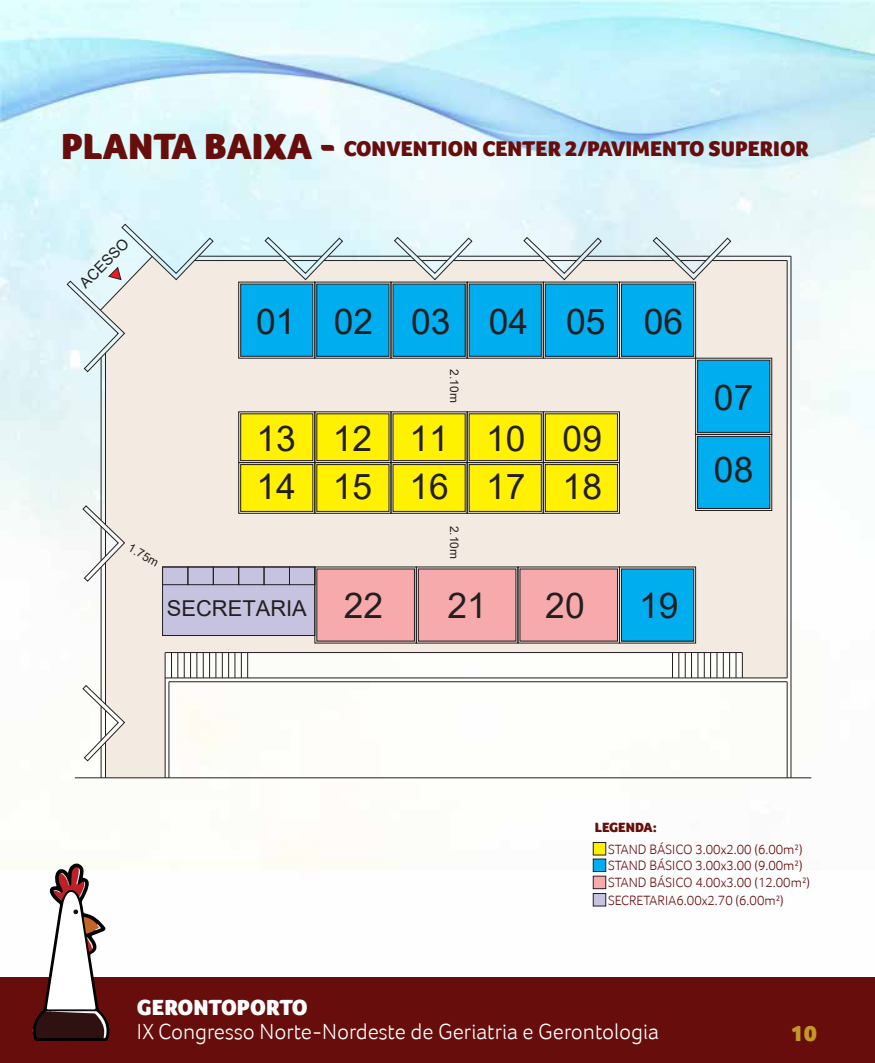
<style>
.page{position:relative;width:875px;height:1063px;background:#fff}
.page>*{position:absolute;margin:0;border:0;box-sizing:border-box;transform-origin:0 0}
.t1{font:35.38px/71.9px "Arial";color:#231f20}
.t2{font:300 22.5px "Foco";color:#fff}
.t3{font:900 22.5px "Foco";color:#fff}
.t4{font:900 22.5px "Foco";color:#c19929}
.t5{font:900 21.88px "Foco";color:#670e0d}
.t6{font:21.88px "Arial";color:#231f20}
.t7{font:15px "Arial";color:#231f20}
.t8{font:300 13.75px/17.2px "Foco";color:#670e0d}
.t9{font:900 13.75px "Foco";color:#670e0d}
.t10{font:11.88px "Arial";color:#231f20}
.s1{font-size:37.5px}
</style>
<div class="page">
<img style="left:0;top:0;width:875px;height:1062px">
<div style="left:1px;top:977px;width:874px;height:85px;background:#670e0d"></div>
<svg style="left:33px;top:863px;width:77px;height:177px"></svg>
<svg style="left:100px;top:257px;width:687px;height:520px;fill:#f3ebe2"></svg>
<div style="left:162px;top:566px;width:153px;height:70px;background:#c6c3e1;border:1px solid #231f20"></div>
<div style="left:317px;top:569px;width:97px;height:72px;background:#f7aaac"></div>
<div style="left:418px;top:569px;width:98px;height:72px;background:#f7aaac"></div>
<div style="left:520px;top:569px;width:97px;height:72px;background:#f7aaac"></div>
<div style="left:240px;top:413px;width:73px;height:48px;background:#fff100;border:1px solid #231f20"></div>
<div style="left:317px;top:414px;width:72px;height:46px;background:#fff100"></div>
<div style="left:317px;top:413px;width:72px;height:48px;border:1px solid #231f20"></div>
<div style="left:393px;top:414px;width:72px;height:46px;background:#fff100"></div>
<div style="left:393px;top:413px;width:72px;height:48px;border:1px solid #231f20"></div>
<div style="left:469px;top:413px;width:73px;height:48px;background:#fff100;border:1px solid #231f20"></div>
<div style="left:241px;top:464px;width:72px;height:47px;background:#fff100"></div>
<div style="left:240px;top:464px;width:73px;height:47px;border:1px solid #231f20"></div>
<div style="left:317px;top:464px;width:72px;height:47px;background:#fff100"></div>
<div style="left:317px;top:464px;width:72px;height:47px;border:1px solid #231f20"></div>
<div style="left:393px;top:464px;width:72px;height:47px;background:#fff100"></div>
<div style="left:393px;top:464px;width:72px;height:47px;border:1px solid #231f20"></div>
<div style="left:469px;top:464px;width:72px;height:47px;background:#fff100"></div>
<div style="left:469px;top:464px;width:73px;height:47px;border:1px solid #231f20"></div>
<div style="left:545px;top:414px;width:72px;height:46px;background:#fff100"></div>
<div style="left:545px;top:413px;width:73px;height:48px;border:1px solid #231f20"></div>
<div style="left:545px;top:464px;width:72px;height:47px;background:#fff100"></div>
<div style="left:545px;top:464px;width:73px;height:47px;border:1px solid #231f20"></div>
<div style="left:621px;top:569px;width:73px;height:72px;background:#00adee"></div>
<div style="left:621px;top:568px;width:73px;height:73px;border:1px solid #231f20"></div>
<div style="left:317px;top:284px;width:72px;height:72px;background:#00adee"></div>
<div style="left:393px;top:284px;width:72px;height:72px;background:#00adee"></div>
<div style="left:469px;top:284px;width:73px;height:72px;background:#00adee"></div>
<div style="left:545px;top:284px;width:72px;height:72px;background:#00adee"></div>
<div style="left:545px;top:284px;width:73px;height:72px;border:1px solid #231f20"></div>
<div style="left:240px;top:284px;width:73px;height:72px;background:#00adee"></div>
<div style="left:621px;top:284px;width:73px;height:72px;background:#00adee"></div>
<div style="left:621px;top:284px;width:73px;height:72px;border:1px solid #231f20"></div>
<div style="left:697px;top:360px;width:73px;height:72px;background:#00adee"></div>
<div style="left:698px;top:436px;width:72px;height:72px;background:#00adee"></div>
<div style="left:697px;top:436px;width:73px;height:73px;border:1px solid #231f20"></div>
<hr style="left:716px;top:256px;width:75px;height:1px;background:#231f20">
<hr style="left:712px;top:260px;width:75px;height:1px;background:#231f20">
<svg style="left:264px;top:237px;width:79px;height:43px"></svg>
<hr style="left:194px;top:260px;width:92px;height:1px;background:#231f20">
<hr style="left:199px;top:256px;width:82px;height:1px;background:#231f20">
<svg style="left:394px;top:237px;width:79px;height:43px"></svg>
<hr style="left:417px;top:256px;width:34px;height:1px;background:#231f20">
<hr style="left:328px;top:256px;width:83px;height:1px;background:#231f20">
<hr style="left:324px;top:260px;width:91px;height:1px;background:#231f20">
<svg style="left:523px;top:237px;width:79px;height:43px"></svg>
<hr style="left:546px;top:256px;width:35px;height:1px;background:#231f20">
<hr style="left:457px;top:256px;width:83px;height:1px;background:#231f20">
<hr style="left:453px;top:260px;width:92px;height:1px;background:#231f20">
<svg style="left:653px;top:237px;width:78px;height:43px"></svg>
<hr style="left:583px;top:260px;width:91px;height:1px;background:#231f20">
<hr style="left:587px;top:256px;width:82px;height:1px;background:#231f20">
<svg style="left:82px;top:505px;width:43px;height:77px"></svg>
<hr style="left:101px;top:526px;width:1px;height:34px;background:#231f20">
<hr style="left:105px;top:562px;width:1px;height:142px;background:#231f20">
<hr style="left:101px;top:567px;width:1px;height:133px;background:#231f20">
<hr style="left:105px;top:742px;width:1px;height:35px;background:#231f20">
<hr style="left:101px;top:746px;width:1px;height:31px;background:#231f20">
<svg style="left:82px;top:684px;width:43px;height:77px"></svg>
<hr style="left:105px;top:353px;width:1px;height:171px;background:#231f20">
<hr style="left:101px;top:357px;width:1px;height:163px;background:#231f20">
<svg style="left:66px;top:223px;width:148px;height:149px"></svg>
<hr style="left:165px;top:678px;width:1px;height:99px;background:#231f20">
<hr style="left:169px;top:681px;width:1px;height:96px;background:#231f20">
<hr style="left:787px;top:260px;width:1px;height:418px;background:#231f20">
<hr style="left:165px;top:677px;width:622px;height:1px;background:#231f20">
<hr style="left:169px;top:681px;width:618px;height:1px;background:#231f20">
<hr style="left:165px;top:652px;width:577px;height:1px;background:#231f20">
<svg style="left:165px;top:652px;width:7px;height:26px"></svg>
<svg style="left:178px;top:652px;width:13px;height:26px"></svg>
<svg style="left:197px;top:652px;width:13px;height:26px"></svg>
<svg style="left:216px;top:652px;width:13px;height:26px"></svg>
<svg style="left:235px;top:652px;width:13px;height:26px"></svg>
<svg style="left:736px;top:652px;width:7px;height:26px"></svg>
<svg style="left:717px;top:652px;width:13px;height:26px"></svg>
<svg style="left:698px;top:652px;width:13px;height:26px"></svg>
<svg style="left:679px;top:652px;width:13px;height:26px"></svg>
<svg style="left:672px;top:653px;width:1px;height:24px"></svg>
<hr style="left:791px;top:256px;width:1px;height:521px;background:#231f20">
<hr style="left:787px;top:681px;width:1px;height:96px;background:#231f20">
<hr style="left:75px;top:777px;width:736px;height:1px;background:#231f20">
<div style="left:315px;top:282px;width:76px;height:76px;border:1px solid #231f20"></div>
<div style="left:391px;top:282px;width:76px;height:76px;border:1px solid #231f20"></div>
<div style="left:467px;top:282px;width:77px;height:76px;border:1px solid #231f20"></div>
<div style="left:543px;top:282px;width:77px;height:76px;border:1px solid #231f20"></div>
<div style="left:238px;top:282px;width:77px;height:76px;border:1px solid #231f20"></div>
<div style="left:619px;top:282px;width:77px;height:76px;border:1px solid #231f20"></div>
<div style="left:695px;top:358px;width:77px;height:76px;border:1px solid #231f20"></div>
<div style="left:695px;top:434px;width:77px;height:77px;border:1px solid #231f20"></div>
<div style="left:238px;top:411px;width:77px;height:52px;border:1px solid #231f20"></div>
<div style="left:416px;top:566px;width:102px;height:77px;border:1px solid #231f20"></div>
<div style="left:619px;top:566px;width:77px;height:77px;border:1px solid #231f20"></div>
<div style="left:238px;top:462px;width:77px;height:51px;border:1px solid #231f20"></div>
<div style="left:315px;top:462px;width:76px;height:51px;border:1px solid #231f20"></div>
<div style="left:391px;top:462px;width:76px;height:51px;border:1px solid #231f20"></div>
<div style="left:467px;top:462px;width:77px;height:51px;border:1px solid #231f20"></div>
<div style="left:543px;top:411px;width:77px;height:52px;border:1px solid #231f20"></div>
<div style="left:543px;top:462px;width:77px;height:51px;border:1px solid #231f20"></div>
<div style="left:162px;top:566px;width:26px;height:19px;border:1px solid #231f20"></div>
<div style="left:188px;top:566px;width:26px;height:19px;border:1px solid #231f20"></div>
<div style="left:213px;top:566px;width:26px;height:19px;border:1px solid #231f20"></div>
<div style="left:238px;top:566px;width:26px;height:19px;border:1px solid #231f20"></div>
<div style="left:264px;top:566px;width:26px;height:19px;border:1px solid #231f20"></div>
<div style="left:289px;top:566px;width:26px;height:19px;border:1px solid #231f20"></div>
<div style="left:593px;top:842px;width:13px;height:13px;background:#fff100;border:1px solid #231f20"></div>
<div style="left:593px;top:858px;width:13px;height:13px;background:#00adee;border:1px solid #231f20"></div>
<div style="left:593px;top:876px;width:13px;height:12px;background:#f7aaac;border:1px solid #231f20"></div>
<div style="left:593px;top:893px;width:13px;height:13px;background:#c6c3e1;border:1px solid #231f20"></div>
<h3 class="t5" style="left:61px;top:135px;width:749px"><span class="s1">PLANTA BAIXA -</span> CONVENTION CENTER 2/PAVIMENTO SUPERIOR</h3>
<p class="t7" style="left:75px;top:278px;width:64px;rotate:-45deg">ACESSO</p>
<h1 class="t1" style="left:256px;top:286px;width:428px">01 02 03 04 05 06</h1>
<p class="t10" style="left:133px;top:539px;width:35px;rotate:29deg">1.75m</p>
<p class="t10" style="left:463px;top:369px;width:35px;rotate:90deg">m01. 2</p>
<h1 class="t1" style="left:256px;top:402px;width:271px">13 12 11 10</h1>
<h1 class="t1" style="left:256px;top:451px;width:271px">14 15 16 17</h1>
<p class="t10" style="left:463px;top:526px;width:35px;rotate:90deg">m01. 2</p>
<h1 class="t1" style="left:563px;top:402px;width:41px">09</h1>
<h1 class="t1" style="left:563px;top:451px;width:41px">18</h1>
<h3 class="t6" style="left:167px;top:593px;width:141px">SECRETARIA</h3>
<h1 class="t1" style="left:344px;top:569px;width:41px">22</h1>
<h1 class="t1" style="left:447px;top:569px;width:41px">21</h1>
<h1 class="t1" style="left:545px;top:569px;width:41px">20</h1>
<h1 class="t1" style="left:639px;top:569px;width:41px">19</h1>
<h1 class="t1" style="left:714px;top:362px;width:41px">07<br>08</h1>
<p class="t9" style="left:595px;top:819px;width:64px">LEGENDA:</p>
<p class="t8" style="left:608px;top:857px;width:203px">STAND BÁSICO 3.00x3.00 (9.00m²)<br>STAND BÁSICO 4.00x3.00 (12.00m²)<br>SECRETARIA6.00x2.70 (6.00m²)</p>
<p class="t8" style="left:608px;top:840px;width:196px">STAND BÁSICO 3.00x2.00 (6.00m²)</p>
<h2 class="t3" style="left:137px;top:994px;width:172px">GERONTOPORTO</h2>
<h2 class="t2" style="left:137px;top:1018px;width:524px">IX Congresso Norte-Nordeste de Geriatria e Gerontologia</h2>
<h2 class="t4" style="left:790px;top:1020px;width:28px">10</h2>
</div>
